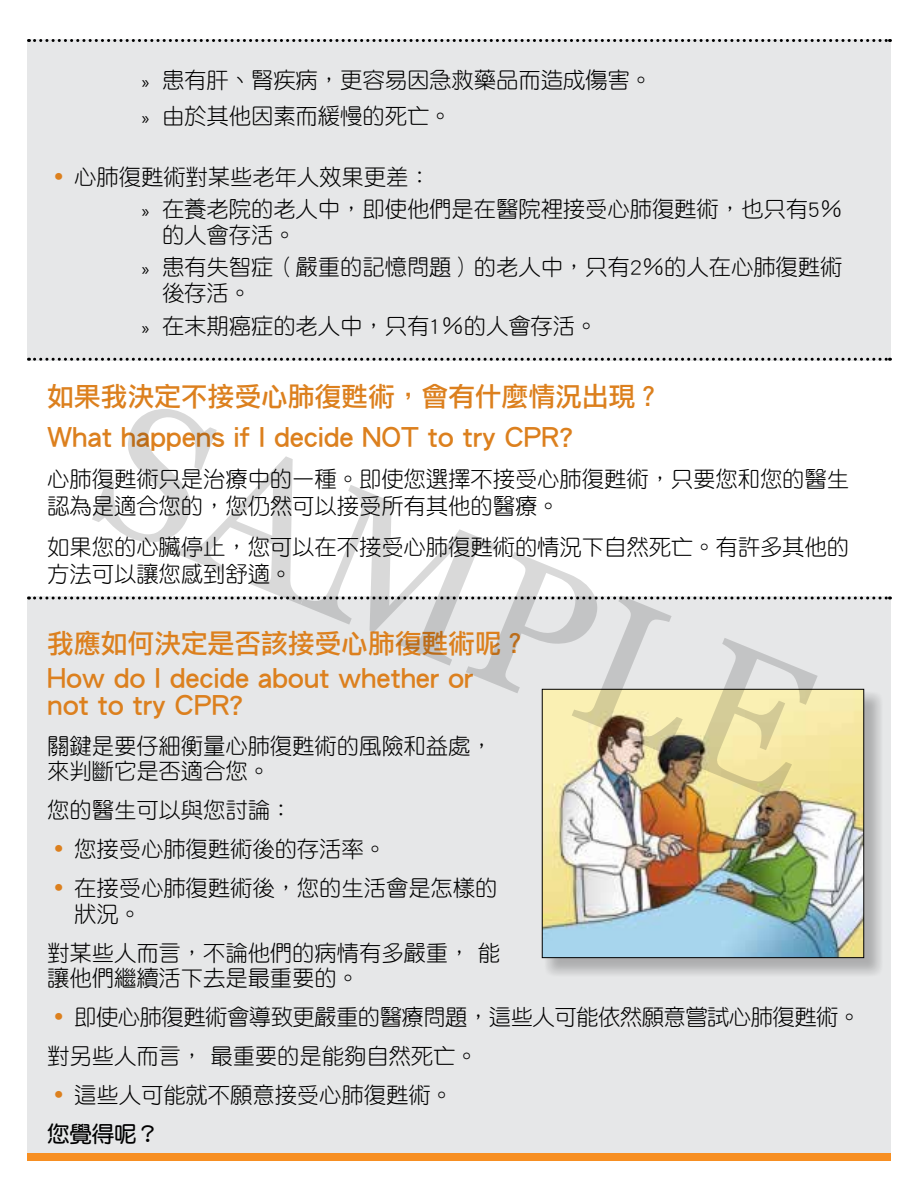
<style>
.page{position:relative;width:918px;height:1188px;background:#fff}
.page>*{position:absolute;margin:0;border:0;box-sizing:border-box;transform-origin:0 0}
.t1{font:187.5px "Georgia";color:#000}
.t2{font:27px/34.5px "Li Hei Pro";letter-spacing:-.01em;color:#dc801e}
.t3{font:22.5px/25.5px "DF Yuan Std W3";letter-spacing:-.01em;color:#000}
.t4{font:22.5px/39px "DF Yuan Std W3";letter-spacing:-.03em;color:#000}
.t5{font:22.5px "DF Yuan Std W7";color:#000}
.s1{font-family:"Myriad Pro";font-size:18px}
.s2{font-family:"Myriad Pro";font-size:33px;color:#dc801e}
</style>
<div class="page">
<div style="left:27px;top:597px;width:864px;height:560px;background:#e6e7e8"></div>
<div style="left:544px;top:691px;width:339px;height:285px;background:#000;opacity:.25"></div>
<img style="left:544px;top:691px;width:318px;height:265px">
<div style="left:542px;top:689px;width:322px;height:269px;border:1px solid #000"></div>
<div style="left:27px;top:39px;width:864px;height:322px;background:#e6e7e8"></div>
<svg style="left:35px;top:39px;width:856px;height:3px"></svg>
<svg style="left:35px;top:358px;width:856px;height:3px"></svg>
<svg style="left:35px;top:597px;width:856px;height:3px"></svg>
<div style="left:27px;top:1154px;width:864px;height:7px;background:#f78f22"></div>
<p class="t3" style="left:142px;top:61px;width:512px;line-height:36.8px"><span class="s1">»</span> 患有肝、腎疾病，更容易因急救藥品而造成傷害。<span class="s1">»</span> 由於其他因素而緩慢的死亡。</p>
<p class="t3" style="left:142px;top:160px;width:702px;line-height:32.2px;text-indent:-88px"><span class="s2">•</span> 心肺復甦術對某些老年人效果更差：<br><span class="s1">»</span> 在養老院的老人中，即使他們是在醫院裡接受心肺復甦術，也只有5％</p>
<p class="t3" style="left:142px;top:218px;width:702px;line-height:32.2px;text-indent:20px">的人會存活。<br><span class="s1">»</span> 患有失智症（嚴重的記憶問題）的老人中，只有2％的人在心肺復甦術</p>
<p class="t3" style="left:142px;top:275px;width:457px;line-height:33.8px;text-indent:20px">後存活。<br><span class="s1">»</span> 在末期癌症的老人中，只有1％的人會存活。</p>
<p class="t2" style="left:47px;top:377px;width:617px;line-height:40.5px">如果我決定不接受心肺復甦術，會有什麼情況出現？<br>What happens if I decide NOT to try CPR?</p>
<p class="t3" style="left:47px;top:465px;width:804px;line-height:27px">心肺復甦術只是治療中的一種。即使您選擇不接受心肺復甦術，只要您和您的醫生認為是適合您的，您仍然可以接受所有其他的醫療。</p>
<p class="t3" style="left:47px;top:533px;width:804px;line-height:27px">如果您的心臟停止，您可以在不接受心肺復甦術的情況下自然死亡。有許多其他的方法可以讓您感到舒適。</p>
<h1 class="t1" style="left:149px;top:352px;width:756px;rotate:22deg">SAMPLE</h1>
<p class="t2" style="left:47px;top:627px;width:483px">我應如何決定是否該接受心肺復甦術呢？<br>How do I decide about whether or</p>
<p class="t2" style="left:47px;top:688px;width:198px">not to try CPR?</p>
<p class="t3" style="left:47px;top:733px;width:447px">關鍵是要仔細衡量心肺復甦術的風險和益處，來判斷它是否適合您。</p>
<p class="t3" style="left:47px;top:797px;width:247px">您的醫生可以與您討論：</p>
<p class="t3" style="left:54px;top:836px;width:334px"><span class="s2">•</span> 您接受心肺復甦術後的存活率。</p>
<p class="t3" style="left:74px;top:875px;width:425px;text-indent:-20px"><span class="s2">•</span> 在接受心肺復甦術後，您的生活會是怎樣的狀況。</p>
<p class="t3" style="left:47px;top:940px;width:454px">對某些人而言，不論他們的病情有多嚴重， 能讓他們繼續活下去是最重要的。</p>
<p class="t4" style="left:47px;top:997px;width:815px;text-indent:7px"><span class="s2">•</span> 即使心肺復甦術會導致更嚴重的醫療問題，這些人可能依然願意嘗試心肺復甦術。對另些人而言， 最重要的是能夠自然死亡。</p>
<p class="t3" style="left:54px;top:1082px;width:401px"><span class="s2">•</span> 這些人可能就不願意接受心肺復甦術。</p>
<p class="t5" style="left:47px;top:1122px;width:113px">您覺得呢？</p>
</div>
